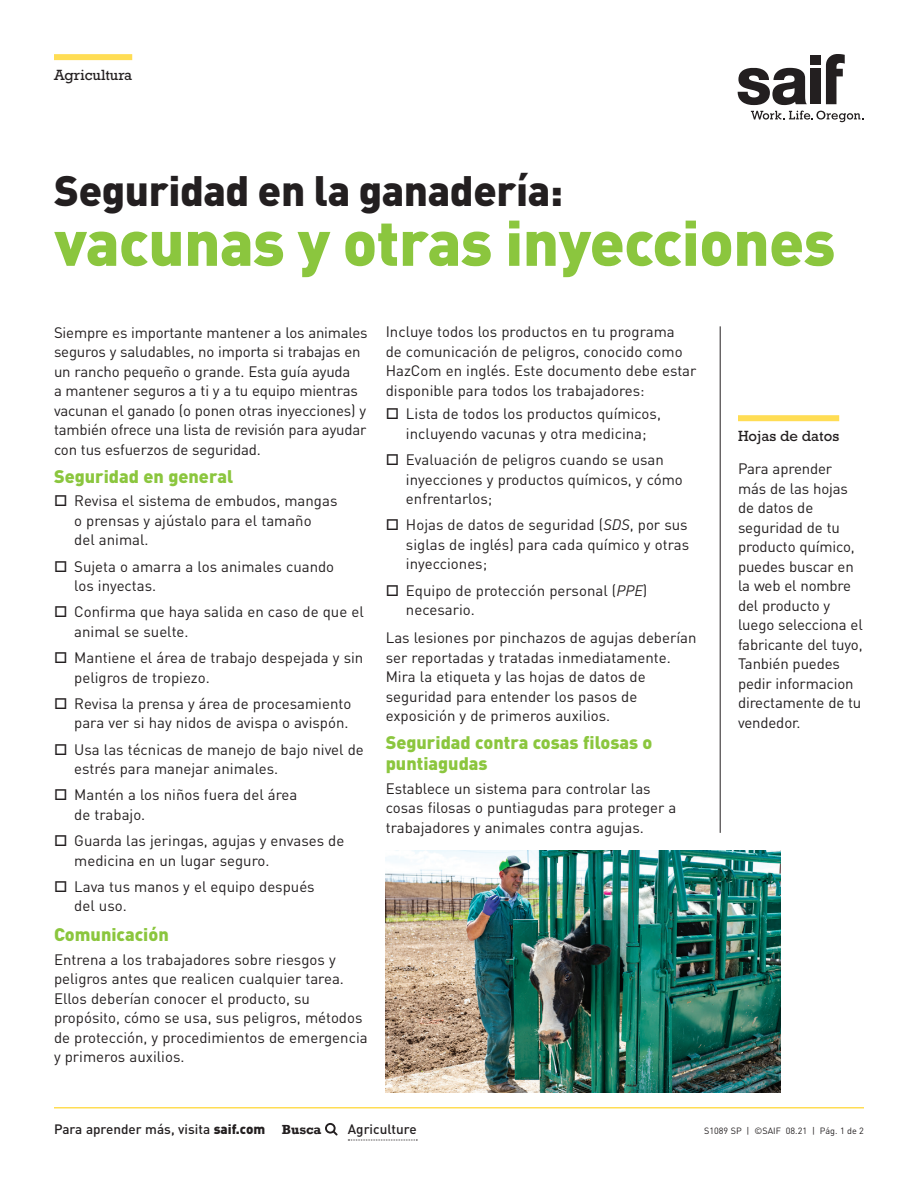
<style>
.page{position:relative;width:918px;height:1188px;background:#fff}
.page>*{position:absolute;margin:0;border:0;box-sizing:border-box;transform-origin:0 0}
.t1{font:900 63px "DINOT";letter-spacing:-.01em;color:#8bc63e}
.t2{font:900 42px "DINOT";letter-spacing:-.01em;color:#231f20}
.t3{font:900 18px/21px "DINOT";color:#8bc63e}
.t4{font:15px/19.5px "DINOT";color:#231f20}
.t5{font:15px "Rockwell Std";color:#231f20}
.t6{font:500 13.5px "DINOT";color:#231f20}
.t7{font:9px "DINOT";color:#231f20}
.s1{font-style:italic}
.s2{font-weight:900}
.s3{font-family:"Rockwell";font-weight:700}
</style>
<div class="page">
<hr style="left:720px;top:326px;width:1px;height:507px;background:#231f20">
<div style="left:810px;top:69px;width:11px;height:35px;background:#231f20"></div>
<div style="left:810px;top:56px;width:11px;height:9px;background:#231f20"></div>
<svg style="left:738px;top:68px;width:69px;height:37px"></svg>
<svg style="left:826px;top:54px;width:19px;height:50px"></svg>
<svg style="left:751px;top:111px;width:113px;height:11px"></svg>
<div style="left:738px;top:415px;width:101px;height:6px;background:#ffdd54"></div>
<div style="left:54px;top:54px;width:78px;height:6px;background:#ffdd54"></div>
<hr style="left:54px;top:1107px;width:810px;height:1px;background:#ffdd54">
<img style="left:386px;top:850px;width:395px;height:242px">
<svg style="left:348px;top:1140px;width:69px;height:1px"></svg>
<svg style="left:325px;top:1123px;width:13px;height:13px"></svg>
<p class="t5" style="left:54px;top:67px;width:80px">Agricultura</p>
<h2 class="t2" style="left:54px;top:162px;width:510px">Seguridad en la ganadería:</h2>
<h1 class="t1" style="left:54px;top:200px;width:783px">vacunas y otras inyecciones</h1>
<p class="t4" style="left:54px;top:322px;width:315px">Siempre es importante mantener a los animales seguros y saludables, no importa si trabajas en un rancho pequeño o grande. Esta guía ayuda<br>a mantener seguros a ti y a tu equipo mientras vacunan el ganado (o ponen otras inyecciones) y también ofrece una lista de revisión para ayudar con tus esfuerzos de seguridad.</p>
<p class="t3" style="left:54px;top:465px;width:181px">Seguridad en general</p>
<p class="t4" style="left:74px;top:491px;width:265px">Revisa el sistema de embudos, mangas o prensas y ajústalo para el tamaño<br>del animal.</p>
<p class="t4" style="left:74px;top:556px;width:262px">Sujeta o amarra a los animales cuando los inyectas.</p>
<p class="t4" style="left:74px;top:602px;width:291px">Confirma que haya salida en caso de que el animal se suelte.</p>
<p class="t4" style="left:74px;top:647px;width:291px">Mantiene el área de trabajo despejada y sin peligros de tropiezo.</p>
<p class="t4" style="left:74px;top:693px;width:279px">Revisa la prensa y área de procesamiento para ver si hay nidos de avispa o avispón.</p>
<p class="t4" style="left:74px;top:739px;width:291px">Usa las técnicas de manejo de bajo nivel de estrés para manejar animales.</p>
<p class="t4" style="left:74px;top:785px;width:225px">Mantén a los niños fuera del área de trabajo.</p>
<p class="t4" style="left:74px;top:830px;width:272px">Guarda las jeringas, agujas y envases de medicina en un lugar seguro.</p>
<p class="t4" style="left:74px;top:876px;width:242px">Lava tus manos y el equipo después del uso.</p>
<p class="t3" style="left:54px;top:923px;width:116px">Comunicación</p>
<p class="t4" style="left:54px;top:949px;width:315px">Entrena a los trabajadores sobre riesgos y peligros antes que realicen cualquier tarea.<br>Ellos deberían conocer el producto, su propósito, cómo se usa, sus peligros, métodos de protección, y procedimientos de emergencia y primeros auxilios.</p>
<p class="t4" style="left:386px;top:321px;width:312px">Incluye todos los productos en tu programa<br>de comunicación de peligros, conocido como HazCom en inglés. Este documento debe estar disponible para todos los trabajadores:</p>
<p class="t4" style="left:406px;top:404px;width:257px">Lista de todos los productos químicos, incluyendo vacunas y otra medicina;</p>
<p class="t4" style="left:406px;top:449px;width:278px">Evaluación de peligros cuando se usan inyecciones y productos químicos, y cómo enfrentarlos;</p>
<p class="t4" style="left:406px;top:515px;width:285px;text-align:justify">Hojas de datos de seguridad (<span class="s1">SDS</span>, por sus siglas de inglés) para cada químico y otras inyecciones;</p>
<p class="t4" style="left:406px;top:580px;width:243px">Equipo de protección personal (<span class="s1">PPE</span>) necesario.</p>
<p class="t4" style="left:386px;top:628px;width:312px">Las lesiones por pinchazos de agujas deberían ser reportadas y tratadas inmediatamente.<br>Mira la etiqueta y las hojas de datos de seguridad para entender los pasos de exposición y de primeros auxilios.</p>
<p class="t3" style="left:386px;top:731px;width:268px">Seguridad contra cosas filosas o puntiagudas</p>
<p class="t4" style="left:386px;top:778px;width:292px">Establece un sistema para controlar las cosas filosas o puntiagudas para proteger a trabajadores y animales contra agujas.</p>
<p class="t5" style="left:738px;top:428px;width:103px">Hojas de datos</p>
<p class="t4" style="left:738px;top:459px;width:126px">Para aprender más de las hojas de datos de seguridad de tu producto químico, puedes buscar en la web el nombre del producto y luego selecciona el fabricante del tuyo,<br>Tanbién puedes pedir informacion directamente de tu vendedor.</p>
<p class="t6" style="left:54px;top:1120px;width:269px">Para aprender más, visita <span class="s2">saif.com</span> <span class="s3">Busca</span></p>
<p class="t6" style="left:348px;top:1120px;width:70px">Agriculture</p>
<p class="t7" style="left:704px;top:1125px;width:161px">S1089 SP | ©SAIF 08.21 | Pág. 1 de 2</p>
</div>
